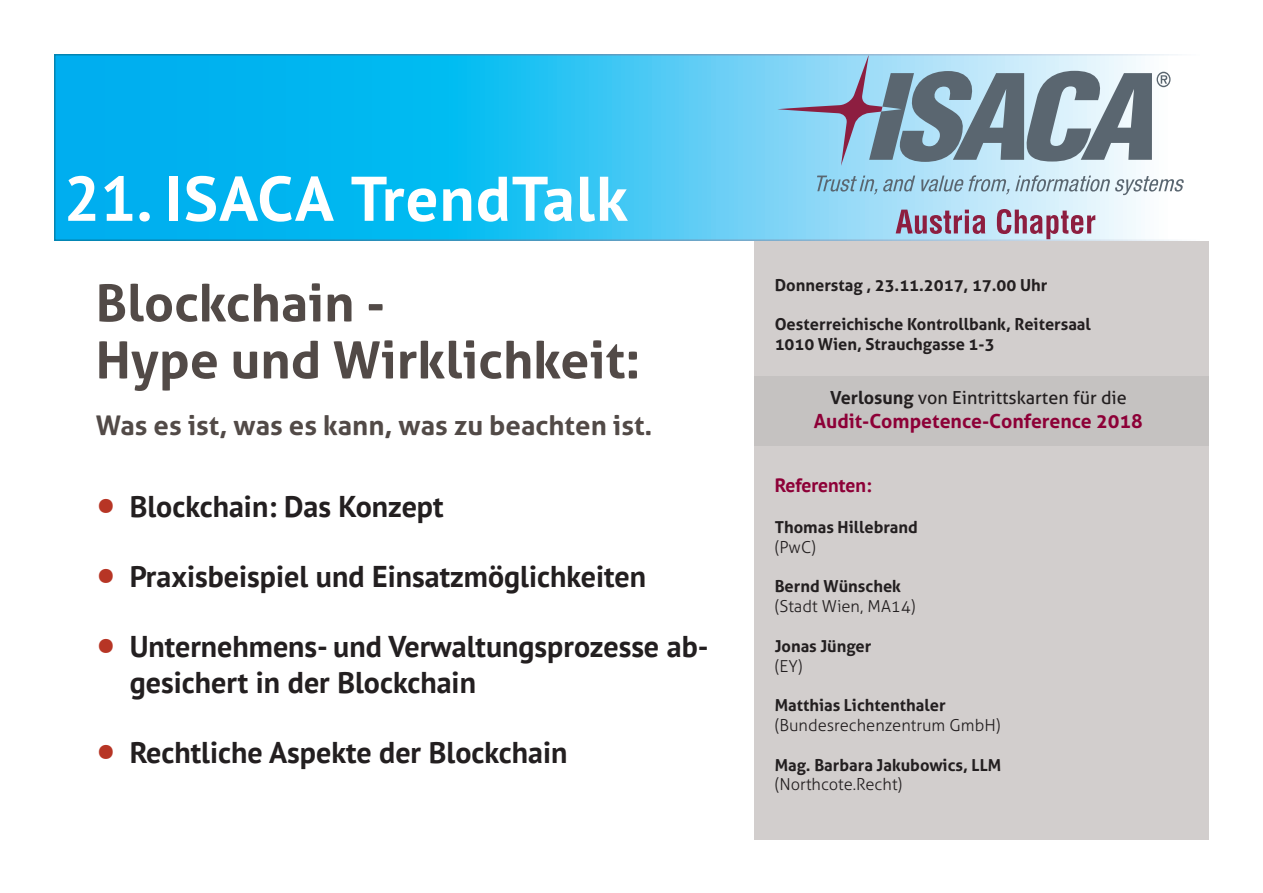
<style>
.page{position:relative;width:1263px;height:893px;background:#fff}
.page>*{position:absolute;margin:0;border:0;box-sizing:border-box;transform-origin:0 0}
.Red_Title{font:700 63px "PT Sans";letter-spacing:.02em;color:#fff}
.Grey_Title{font:700 51px/57px "Aller";color:#524a47}
.t1{font:700 30px/36px "PT Sans";color:#231f20}
.Grey_Title-2{font:700 27px "Aller";color:#524a47}
.Bold{font:700 19.5px "Aller";color:#8d0037}
.Important{font:700 19.5px "PT Sans";color:#8d0037}
.Bold-2{font:18px "Aller";color:#231f20}
.Bold-3{font:700 16.5px "Aller";color:#231f20}
.Regular{font:300 16.5px "Aller";color:#231f20}
.s1{font-size:45px;color:#b73525}
.s2{font-weight:700}
</style>
<div class="page">
<svg style="left:57px;top:57px;width:1114px;height:181px;background:#2dc1f2"></svg>
<svg style="left:817px;top:175px;width:367px;height:20px;background:#adcbd9"></svg>
<svg style="left:777px;top:57px;width:393px;height:109px;background:#92aebe"></svg>
<svg style="left:896px;top:210px;width:89px;height:24px;background:#a289a4"></svg>
<svg style="left:997px;top:209px;width:98px;height:29px;background:#b99fb3"></svg>
<div style="left:54px;top:54px;width:1155px;height:187px;border:2px solid #fff"></div>
<div style="left:754px;top:241px;width:455px;height:599px;background:#d2cecd"></div>
<div style="left:754px;top:376px;width:455px;height:69px;background:#c5c2c1"></div>
<p class="Red_Title" style="left:64px;top:157px;width:565px">21. ISACA TrendTalk</p>
<p class="Grey_Title" style="left:96px;top:274px;width:546px">Blockchain -<br>Hype und Wirklichkeit:</p>
<p class="Grey_Title-2" style="left:96px;top:409px;width:558px">Was es ist, was es kann, was zu beachten ist.</p>
<p class="t1" style="left:96px;top:488px;width:349px"><span class="s1">•</span> Blockchain: Das Konzept</p>
<p class="t1" style="left:96px;top:558px;width:552px"><span class="s1">•</span> Praxisbeispiel und Einsatzmöglichkeiten</p>
<p class="t1" style="left:130px;top:628px;width:580px;text-indent:-34px"><span class="s1">•</span> Unternehmens- und Verwaltungsprozesse ab&shy;gesichert in der Blockchain</p>
<p class="t1" style="left:96px;top:734px;width:473px"><span class="s1">•</span> Rechtliche Aspekte der Blockchain</p>
<p class="Bold-3" style="left:775px;top:275px;width:274px">Donnerstag , 23.11.2017, 17.00 Uhr</p>
<p class="Bold-3" style="left:775px;top:314px;width:318px">Oesterreichische Kontrollbank, Reitersaal</p>
<p class="Bold-3" style="left:775px;top:334px;width:221px">1010 Wien, Strauchgasse 1-3</p>
<p class="Bold-2" style="left:830px;top:387px;width:298px"><span class="s2">Verlosung</span> von Eintrittskarten für die</p>
<p class="Bold" style="left:814px;top:409px;width:331px">Audit-Competence-Conference 2018</p>
<p class="Important" style="left:775px;top:472px;width:98px">Referenten:</p>
<p class="Bold-3" style="left:775px;top:517px;width:145px">Thomas Hillebrand</p>
<p class="Regular" style="left:775px;top:537px;width:43px">(PwC)</p>
<p class="Bold-3" style="left:775px;top:576px;width:128px">Bernd Wünschek</p>
<p class="Regular" style="left:775px;top:596px;width:142px">(Stadt Wien, MA14)</p>
<p class="Bold-3" style="left:775px;top:636px;width:98px">Jonas Jünger</p>
<p class="Regular" style="left:775px;top:656px;width:29px">(EY)</p>
<p class="Bold-3" style="left:775px;top:695px;width:172px">Matthias Lichtenthaler</p>
<p class="Regular" style="left:775px;top:715px;width:228px">(Bundesrechenzentrum GmbH)</p>
<p class="Bold-3" style="left:775px;top:755px;width:228px">Mag. Barbara Jakubowics, LLM</p>
<p class="Regular" style="left:775px;top:775px;width:129px">(Northcote.Recht)</p>
</div>
